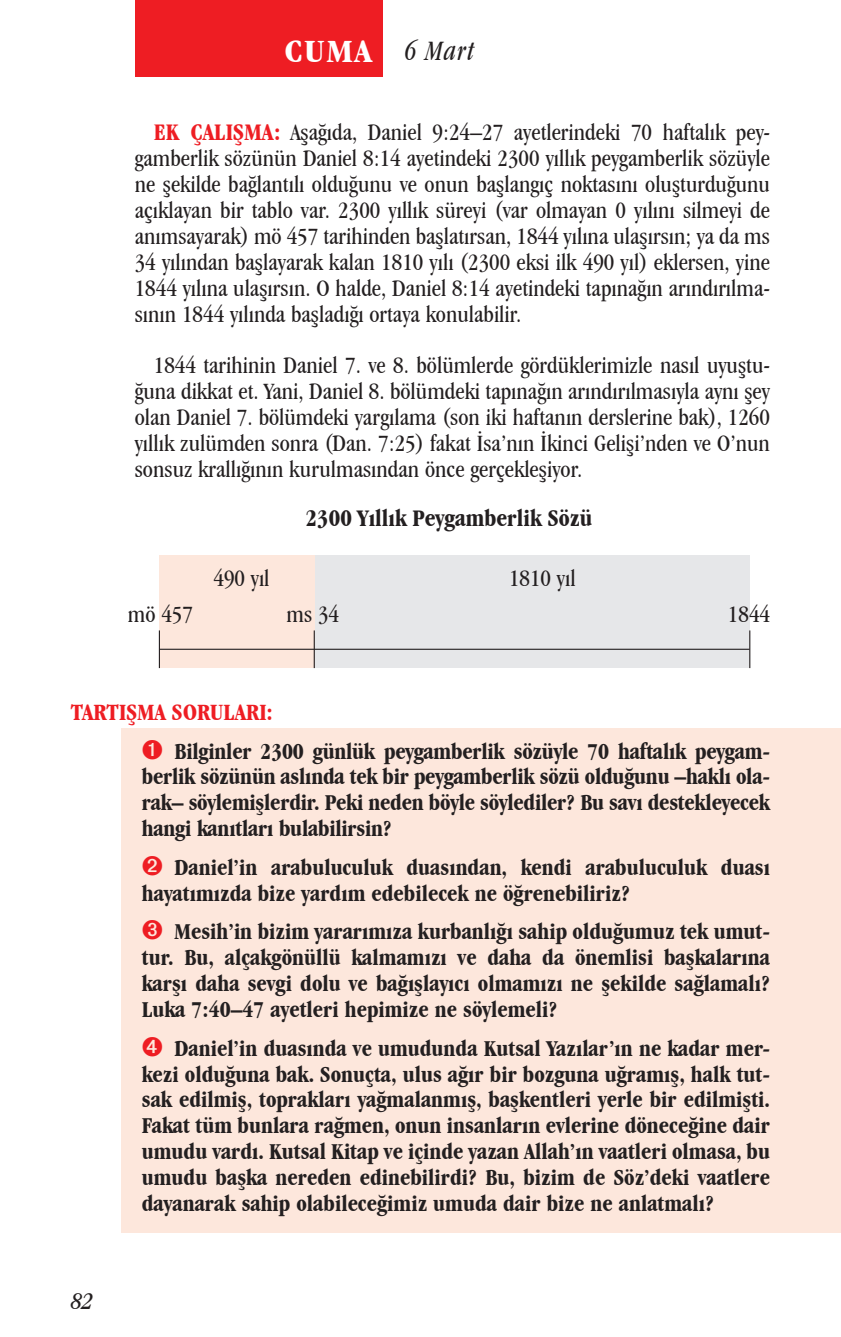
<style>
.page{position:relative;width:841px;height:1337px;background:#fff}
.page>*{position:absolute;margin:0;border:0;box-sizing:border-box;transform-origin:0 0}
.Daily_Header{font:700 condensed 33.75px "Garamond IT Cby BT";color:#fff;scale:1.1 1}
.Lesson_Dates{font:italic condensed 29.25px "Garamond IT Cby BT";color:#231f20;scale:.9 1}
.t1{font:700 condensed 24.75px "Garamond IT Cby BT";color:#231f20}
.t2{font:italic condensed 24.75px "Garamond IT Cby BT";color:#231f20}
.Body{font:condensed 24.3px/25.9px "Garamond IT Cby BT";color:#231f20;text-align:justify}
.Discussion_Title{font:700 condensed 24.3px "Garamond IT Cby BT";color:#ee1d23}
.Numbered_Bullet_List{font:700 condensed 23.62px/25.9px "Garamond IT Cby BT";color:#231f20;text-align:justify}
.s1{font-weight:700;font-size:24.75px;color:#ee1d23}
</style>
<div class="page">
<div style="left:135px;top:0;width:247px;height:76px;background:#ee1d23"></div>
<div style="left:121px;top:728px;width:719px;height:505px;background:#fde7dc"></div>
<div style="left:314px;top:555px;width:436px;height:113px;background:#e6e7e9"></div>
<div style="left:159px;top:555px;width:155px;height:113px;background:#fde7dc"></div>
<hr style="left:159px;top:648px;width:590px;height:2px;background:#231f20">
<hr style="left:749px;top:630px;width:1px;height:38px;background:#231f20">
<hr style="left:313px;top:630px;width:2px;height:38px;background:#231f20">
<hr style="left:159px;top:630px;width:1px;height:38px;background:#231f20">
<p class="Daily_Header" style="left:285px;top:31px;width:80px">CUMA</p>
<p class="Lesson_Dates" style="left:404px;top:33px;width:79px">6 Mart</p>
<p class="Body" style="left:135px;top:119px;width:636px;text-indent:19px"><span class="s1">EK ÇALIŞMA:</span> Aşağıda, Daniel 9:24–27 ayetlerindeki 70 haftalık pey&shy;gamberlik sözünün Daniel 8:14 ayetindeki 2300 yıllık peygamberlik sözüyle ne şekilde bağlantılı olduğunu ve onun başlangıç noktasını oluşturduğunu açıklayan bir tablo var. 2300 yıllık süreyi (var olmayan 0 yılını silmeyi de anımsayarak) mö 457 tarihinden başlatırsan, 1844 yılına ulaşırsın; ya da ms 34 yılından başlayarak kalan 1810 yılı (2300 eksi ilk 490 yıl) eklersen, yine 1844 yılına ulaşırsın. O halde, Daniel 8:14 ayetindeki tapınağın arındırılma&shy;sının 1844 yılında başladığı ortaya konulabilir.</p>
<p class="Body" style="left:135px;top:352px;width:636px;text-indent:19px">1844 tarihinin Daniel 7. ve 8. bölümlerde gördüklerimizle nasıl uyuştu&shy;ğuna dikkat et. Yani, Daniel 8. bölümdeki tapınağın arındırılmasıyla aynı şey olan Daniel 7. bölümdeki yargılama (son iki haftanın derslerine bak), 1260 yıllık zulümden sonra (Dan. 7:25) fakat İsa’nın İkinci Gelişi’nden ve O’nun sonsuz krallığının kurulmasından önce gerçekleşiyor.</p>
<p class="t1" style="left:306px;top:504px;width:288px">2300 Yıllık Peygamberlik Sözü</p>
<p class="Body" style="left:509px;top:565px;width:68px">1810 yıl</p>
<p class="Body" style="left:128px;top:601px;width:66px">mö 457</p>
<p class="Body" style="left:286px;top:601px;width:54px">ms 34</p>
<p class="Body" style="left:727px;top:601px;width:44px">1844</p>
<p class="Body" style="left:213px;top:565px;width:58px">490 yıl</p>
<p class="Discussion_Title" style="left:71px;top:697px;width:203px">TARTIŞMA SORULARI:</p>
<p class="Numbered_Bullet_List" style="left:142px;top:737px;width:629px;text-indent:33px">Bilginler 2300 günlük peygamberlik sözüyle 70 haftalık peygam&shy;berlik sözünün aslında tek bir peygamberlik sözü olduğunu –haklı ola&shy;rak– söylemişlerdir. Peki neden böyle söylediler? Bu savı destekleyecek hangi kanıtları bulabilirsin?</p>
<p class="Numbered_Bullet_List" style="left:142px;top:854px;width:629px;text-indent:33px">Daniel’in arabuluculuk duasından, kendi arabuluculuk duası hayatımızda bize yardım edebilecek ne öğrenebiliriz?</p>
<p class="Numbered_Bullet_List" style="left:142px;top:918px;width:629px;text-indent:33px">Mesih’in bizim yararımıza kurbanlığı sahip olduğumuz tek umut&shy;tur. Bu, alçakgönüllü kalmamızı ve daha da önemlisi başkalarına karşı daha sevgi dolu ve bağışlayıcı olmamızı ne şekilde sağlamalı?<br>Luka 7:40–47 ayetleri hepimize ne söylemeli?</p>
<p class="Numbered_Bullet_List" style="left:142px;top:1034px;width:629px;text-indent:33px">Daniel’in duasında ve umudunda Kutsal Yazılar’ın ne kadar mer&shy;kezi olduğuna bak. Sonuçta, ulus ağır bir bozguna uğramış, halk tut&shy;sak edilmiş, toprakları yağmalanmış, başkentleri yerle bir edilmişti.<br>Fakat tüm bunlara rağmen, onun insanların evlerine döneceğine dair umudu vardı. Kutsal Kitap ve içinde yazan Allah’ın vaatleri olmasa, bu umudu başka nereden edinebilirdi? Bu, bizim de Söz’deki vaatlere dayanarak sahip olabileceğimiz umuda dair bize ne anlatmalı?</p>
<p class="t2" style="left:71px;top:1286px;width:23px">82</p>
</div>
